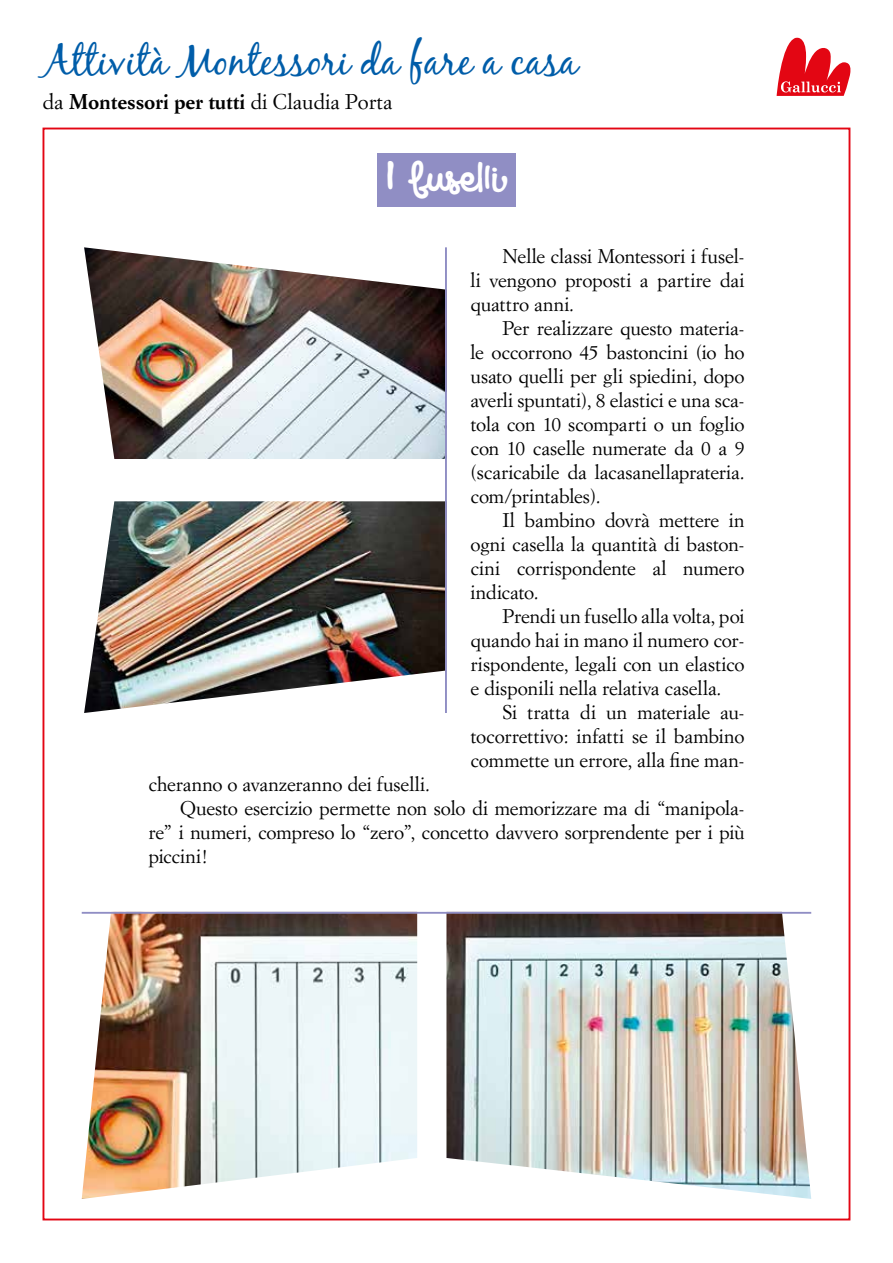
<style>
.page{position:relative;width:893px;height:1263px;background:#fff}
.page>*{position:absolute;margin:0;border:0;box-sizing:border-box;transform-origin:0 0}
.t1{font:700 45px "Avaline Script";color:#fff}
.t2{font:42px "Black Jack";color:#005da9}
.t3{font:700 21px "Simoncini Garamond";color:#000}
.t4{font:19.5px/24px "Simoncini Garamond";letter-spacing:-.005em;color:#000;text-align:justify}
.s1{font-weight:400}
</style>
<div class="page">
<svg style="left:777px;top:37px;width:74px;height:59px"></svg>
<div style="left:377px;top:153px;width:139px;height:54px;background:#908ec4"></div>
<img style="left:84px;top:247px;width:361px;height:212px">
<img style="left:84px;top:501px;width:361px;height:212px">
<hr style="left:445px;top:247px;width:2px;height:466px;background:#908ec4">
<img style="left:82px;top:914px;width:335px;height:285px">
<img style="left:446px;top:914px;width:365px;height:285px">
<hr style="left:82px;top:912px;width:729px;height:2px;background:#908ec4">
<h2 class="t2" style="left:43px;top:35px;width:537px">Attività Montessori da fare a casa</h2>
<p class="t3" style="left:43px;top:88px;width:352px"><span class="s1">da</span> Montessori per tutti <span class="s1">di Claudia Porta</span></p>
<h1 class="t1" style="left:386px;top:149px;width:123px">I fuselli</h1>
<p class="t4" style="left:471px;top:243px;width:276px;text-indent:32px">Nelle classi Montessori i fusel&shy;li vengono proposti a partire dai quattro anni.</p>
<p class="t4" style="left:471px;top:315px;width:276px;text-indent:32px">Per realizzare questo materia&shy;le occorrono 45 bastoncini (io ho usato quelli per gli spiedini, dopo averli spuntati), 8 elastici e una sca&shy;tola con 10 scomparti o un foglio con 10 caselle numerate da 0 a 9 (scaricabile da lacasanellaprateria. com/printables).</p>
<p class="t4" style="left:471px;top:507px;width:276px;text-indent:32px">Il bambino dovrà mettere in ogni casella la quantità di baston&shy;cini corrispondente al numero indicato.</p>
<p class="t4" style="left:471px;top:603px;width:276px;text-indent:32px">Prendi un fusello alla volta, poi quando hai in mano il numero cor&shy;rispondente, legali con un elastico e disponili nella relativa casella.</p>
<p class="t4" style="left:470px;top:699px;width:276px;text-indent:32px">Si tratta di un materiale au&shy;tocorrettivo: infatti se il bambino commette un errore, alla fine man-</p>
<p class="t4" style="left:148px;top:771px;width:283px">cheranno o avanzeranno dei fuselli.</p>
<p class="t4" style="left:180px;top:795px;width:566px">Questo esercizio permette non solo di memorizzare ma di “manipola-</p>
<p class="t4" style="left:148px;top:819px;width:598px">re” i numeri, compreso lo “zero”, concetto davvero sorprendente per i più</p>
<p class="t4" style="left:148px;top:843px;width:62px">piccini!</p>
</div>
